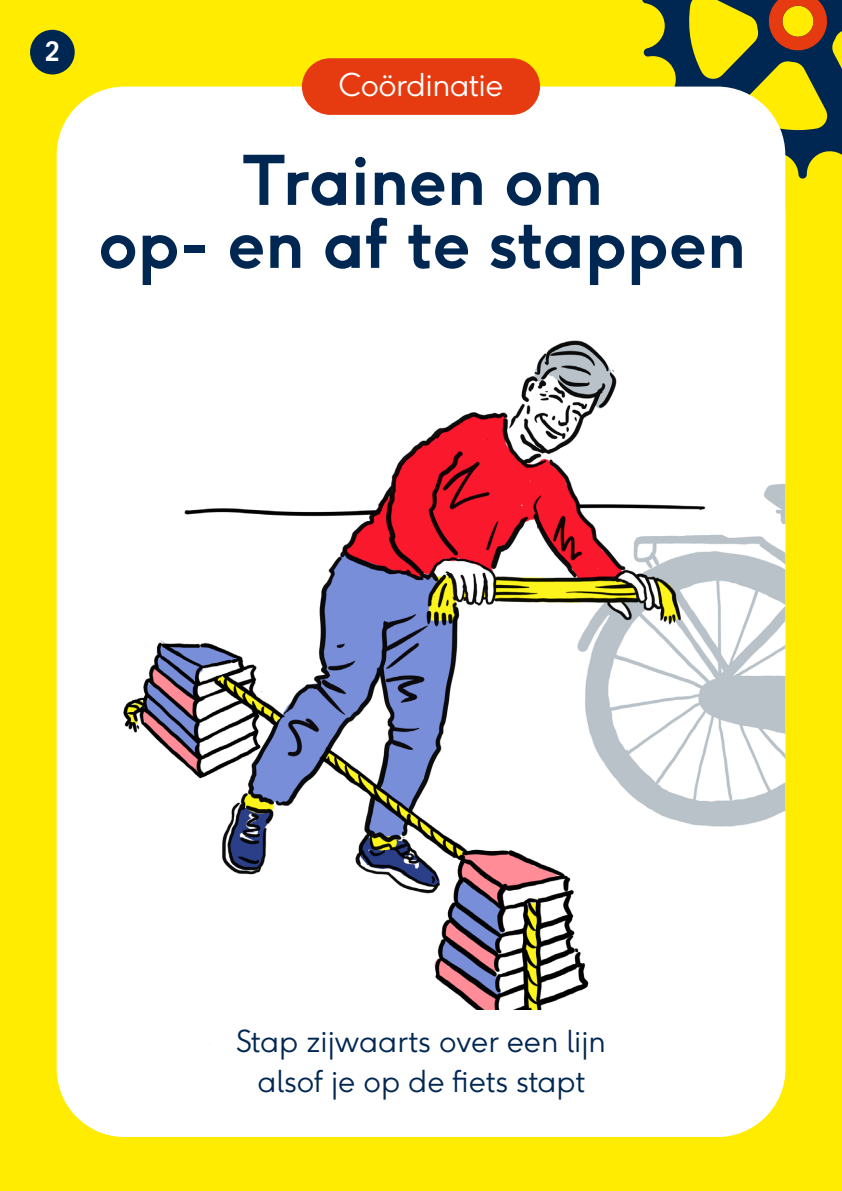
<style>
.page{position:relative;width:842px;height:1191px;background:#ffec00}
.page>*{position:absolute;margin:0;border:0;box-sizing:border-box;transform-origin:0 0}
.t1{font:700 67.8px/63px "F37 Ginger";color:#002751;text-align:center}
.t2{font:300 31.2px "F37 Ginger";letter-spacing:-.015em;color:#fff}
.t3{font:300 30px/40px "F37 Ginger";color:#002751;text-align:center}
.t4{font:700 26.4px "F37 Ginger";color:#fff}
</style>
<div class="page">
<svg style="left:642px;top:0;width:200px;height:179px"></svg>
<div style="left:57px;top:87px;width:728px;height:1049px;background:#fff;border-radius:68px"></div>
<img style="left:96px;top:340px;width:689px;height:796px">
<div style="left:211px;top:1010px;width:466px;height:99px;background:#fff"></div>
<div style="left:302px;top:58px;width:238px;height:57px;background:#e63b11;border-radius:28px"></div>
<div style="left:30px;top:30px;width:45px;height:44px;background:#002751;border-radius:50%"></div>
<p class="t4" style="left:45px;top:35px;width:16px">2</p>
<p class="t2" style="left:339px;top:65px;width:166px">Coördinatie</p>
<h1 class="t1" style="left:99px;top:148px;width:649px">Trainen om<br>op- en af te stappen</h1>
<p class="t3" style="left:236px;top:1020px;width:371px">Stap zijwaarts over een lijn alsof je op de fiets stapt</p>
</div>
